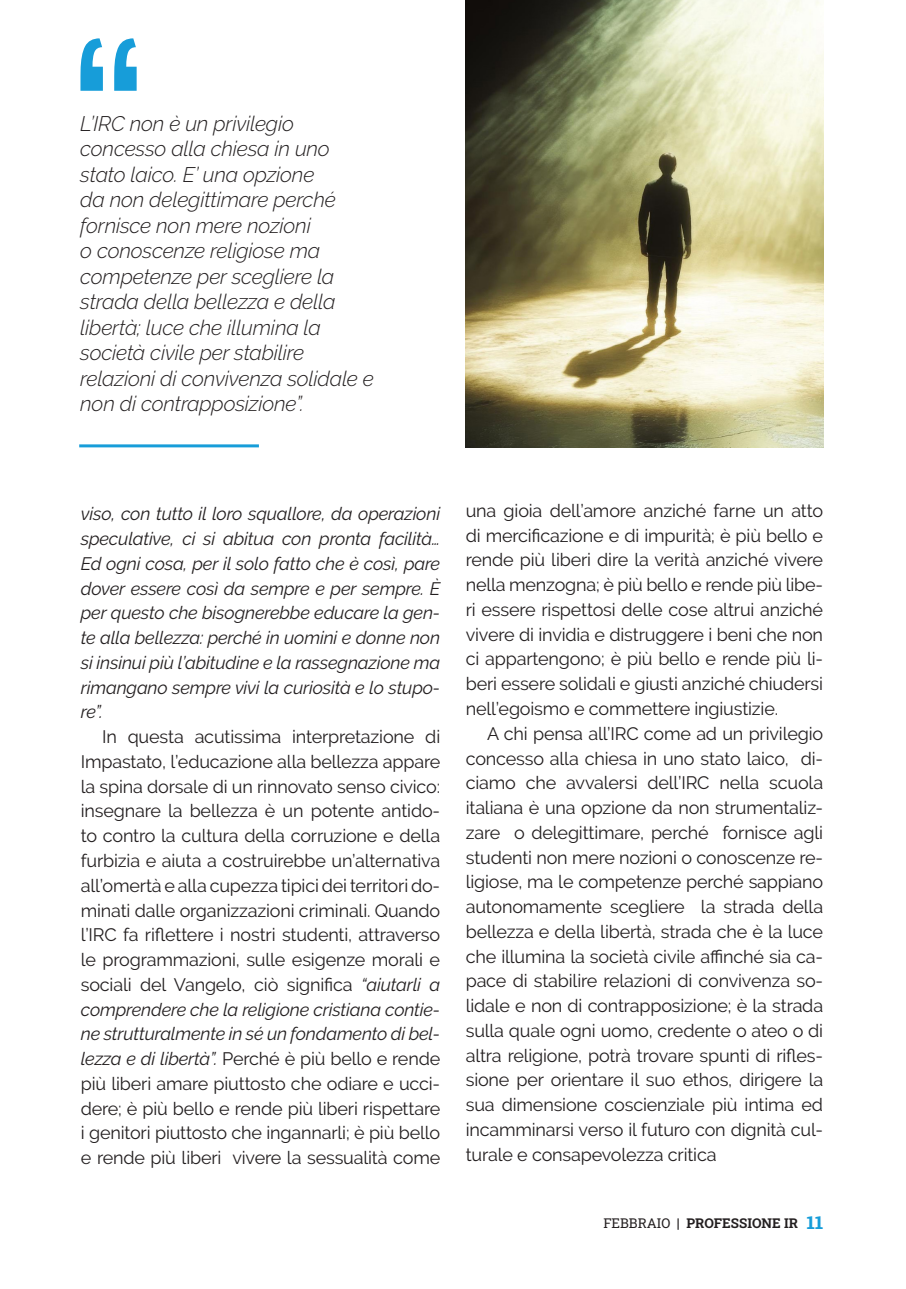
<style>
.page{position:relative;width:906px;height:1289px;background:#fff}
.page>*{position:absolute;margin:0;border:0;box-sizing:border-box;transform-origin:0 0}
.t1{font:italic 300 21px/25.5px "Raleway";letter-spacing:-.01em;color:#231f20}
.t2{font:18px/24.8px "Raleway";letter-spacing:-.01em;color:#231f20;text-align:justify}
.t3{font:italic 18px/24.8px "Raleway";letter-spacing:-.01em;color:#231f20;text-align:justify}
.t4{font:700 13.5px "Roboto Slab";color:#231f20}
.s1{font-style:italic}
.s2{font-weight:400}
.s3{font-weight:800;font-size:18px;color:#179dd9}
</style>
<div class="page">
<img style="left:466px;top:0;width:357px;height:447px">
<svg style="left:80px;top:38px;width:57px;height:53px"></svg>
<hr style="left:79px;top:444px;width:180px;height:3px;background:#179dd9">
<p class="t1" style="left:80px;top:110px;width:295px">L’IRC non è un privilegio concesso alla chiesa in uno stato laico. E’ una opzione<br>da non delegittimare perché fornisce non mere nozioni<br>o conoscenze religiose ma competenze per scegliere la strada della bellezza e della libertà; luce che illumina la società civile per stabilire relazioni di convivenza solidale e non di contrapposizione”.</p>
<p class="t3" style="left:81px;top:501px;width:361px">viso, con tutto il loro squallore, da operazioni speculative, ci si abitua con pronta facilità… Ed ogni cosa, per il solo fatto che è così, pare dover essere così da sempre e per sempre. È per questo che bisognerebbe educare la gen&shy;te alla bellezza: perché in uomini e donne non si insinui più l’abitudine e la rassegnazione ma rimangano sempre vivi la curiosità e lo stupo&shy;re”.</p>
<p class="t2" style="left:81px;top:724px;width:361px;text-indent:21px">In questa acutissima interpretazione di Impastato, l’educazione alla bellezza appare la spina dorsale di un rinnovato senso civico: insegnare la bellezza è un potente antido&shy;to contro la cultura della corruzione e della furbizia e aiuta a costruirebbe un’alternativa all’omertà e alla cupezza tipici dei territori do&shy;minati dalle organizzazioni criminali. Quando l’IRC fa riflettere i nostri studenti, attraverso le programmazioni, sulle esigenze morali e sociali del Vangelo, ciò significa <span class="s1">“aiutarli a comprendere che la religione cristiana contie&shy;ne strutturalmente in sé un fondamento di bel&shy;lezza e di libertà”.</span> Perché è più bello e rende più liberi amare piuttosto che odiare e ucci&shy;dere; è più bello e rende più liberi rispettare i genitori piuttosto che ingannarli; è più bello e rende più liberi vivere la sessualità come</p>
<p class="t2" style="left:466px;top:498px;width:359px">una gioia dell’amore anziché farne un atto di mercificazione e di impurità; è più bello e rende più liberi dire la verità anziché vivere nella menzogna; è più bello e rende più libe&shy;ri essere rispettosi delle cose altrui anziché vivere di invidia e distruggere i beni che non ci appartengono; è più bello e rende più li&shy;beri essere solidali e giusti anziché chiudersi nell’egoismo e commettere ingiustizie.</p>
<p class="t2" style="left:466px;top:721px;width:359px;text-indent:21px">A chi pensa all’IRC come ad un privilegio concesso alla chiesa in uno stato laico, di&shy;ciamo che avvalersi dell’IRC nella scuola italiana è una opzione da non strumentaliz&shy;zare o delegittimare, perché fornisce agli studenti non mere nozioni o conoscenze re&shy;ligiose, ma le competenze perché sappiano autonomamente scegliere la strada della bellezza e della libertà, strada che è la luce che illumina la società civile affinché sia ca&shy;pace di stabilire relazioni di convivenza so&shy;lidale e non di contrapposizione; è la strada sulla quale ogni uomo, credente o ateo o di altra religione, potrà trovare spunti di rifles&shy;sione per orientare il suo ethos, dirigere la sua dimensione coscienziale più intima ed incamminarsi verso il futuro con dignità cul&shy;turale e consapevolezza critica</p>
<p class="t4" style="left:603px;top:1213px;width:221px"><span class="s2">FEBBRAIO</span> | PROFESSIONE IR <span class="s3">11</span></p>
</div>
